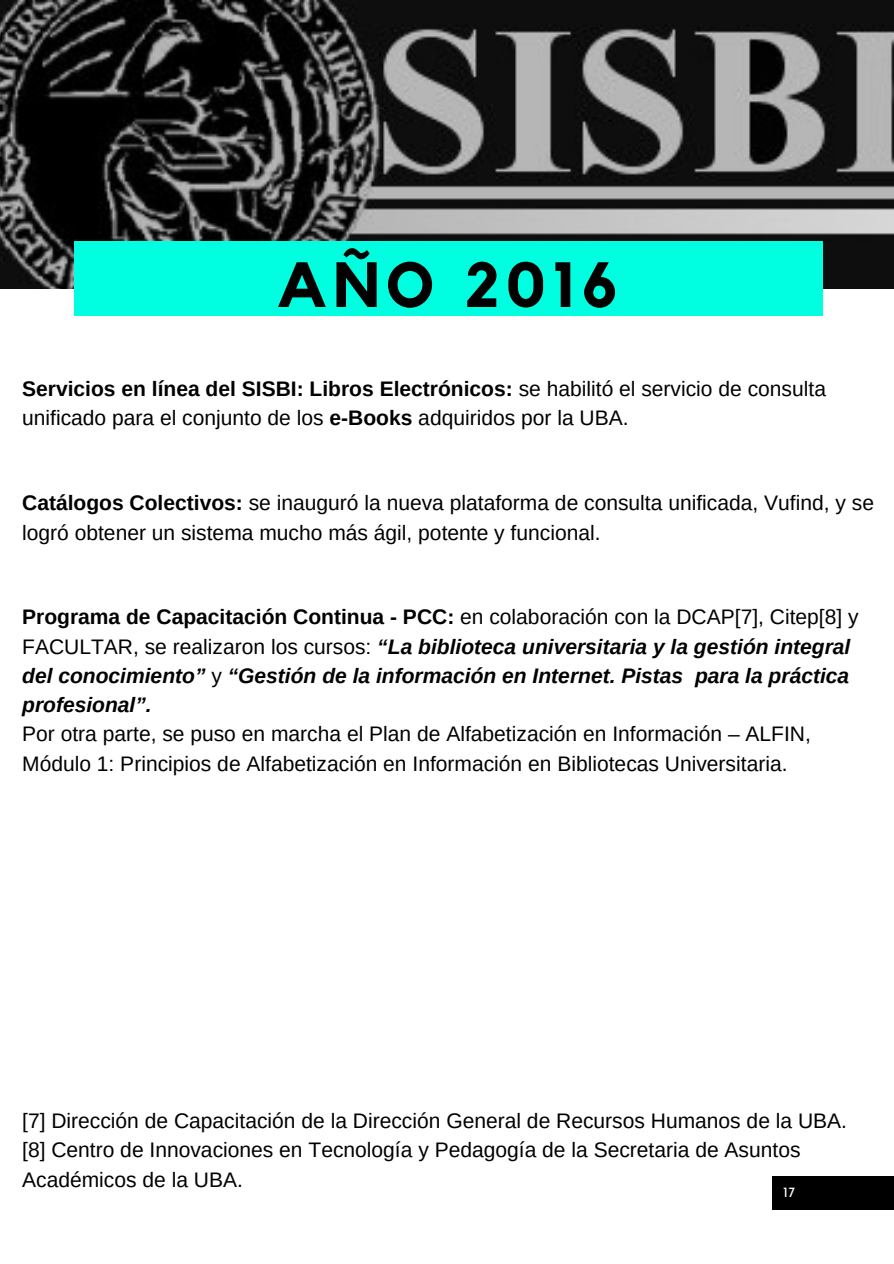
<style>
.page{position:relative;width:894px;height:1264px;background:#fff}
.page>*{position:absolute;margin:0;border:0;box-sizing:border-box;transform-origin:0 0}
.t1{font:700 63px "Kollektif";letter-spacing:.1em;color:#000}
.t2{font:21px/29.2px "Arimo";color:#000}
.t3{font:italic 700 21px/29.2px "Arimo";color:#000}
.t4{font:13.2px "Kollektif";color:#fff}
.s1{font-weight:700}
.s2{font-style:normal}
.s3{font-weight:400;font-style:normal}
</style>
<div class="page">
<img style="left:0;top:0;width:893px;height:288px">
<div style="left:74px;top:241px;width:748px;height:74px;background:#00ffe0"></div>
<div style="left:772px;top:1176px;width:121px;height:33px;background:#000"></div>
<h1 class="t1" style="left:276px;top:256px;width:343px">AÑO 2016</h1>
<p class="t2" style="left:22px;top:374px;width:805px"><span class="s1">Servicios en línea del SISBI: Libros Electrónicos:</span> se habilitó el servicio de consulta unificado para el conjunto de los <span class="s1">e-Books</span> adquiridos por la UBA.</p>
<p class="t2" style="left:22px;top:488px;width:853px"><span class="s1">Catálogos Colectivos:</span> se inauguró la nueva plataforma de consulta unificada, Vufind, y se logró obtener un sistema mucho más ágil, potente y funcional.</p>
<p class="t3" style="left:22px;top:602px;width:837px"><span class="s2">Programa de Capacitación Continua - PCC:</span> <span class="s3">en colaboración con la DCAP[7], Citep[8] y FACULTAR, se realizaron los cursos:</span> “La biblioteca universitaria y la gestión integral del conocimiento” <span class="s3">y</span> “Gestión de la información en Internet. Pistas para la práctica profesional”.</p>
<p class="t2" style="left:22px;top:719px;width:790px">Por otra parte, se puso en marcha el Plan de Alfabetización en Información – ALFIN,<br>Módulo 1: Principios de Alfabetización en Información en Bibliotecas Universitaria.</p>
<p class="t2" style="left:22px;top:1106px;width:826px">[7] Dirección de Capacitación de la Dirección General de Recursos Humanos de la UBA. [8] Centro de Innovaciones en Tecnología y Pedagogía de la Secretaria de Asuntos<br>Académicos de la UBA.</p>
<p class="t4" style="left:783px;top:1186px;width:13px">17</p>
</div>
